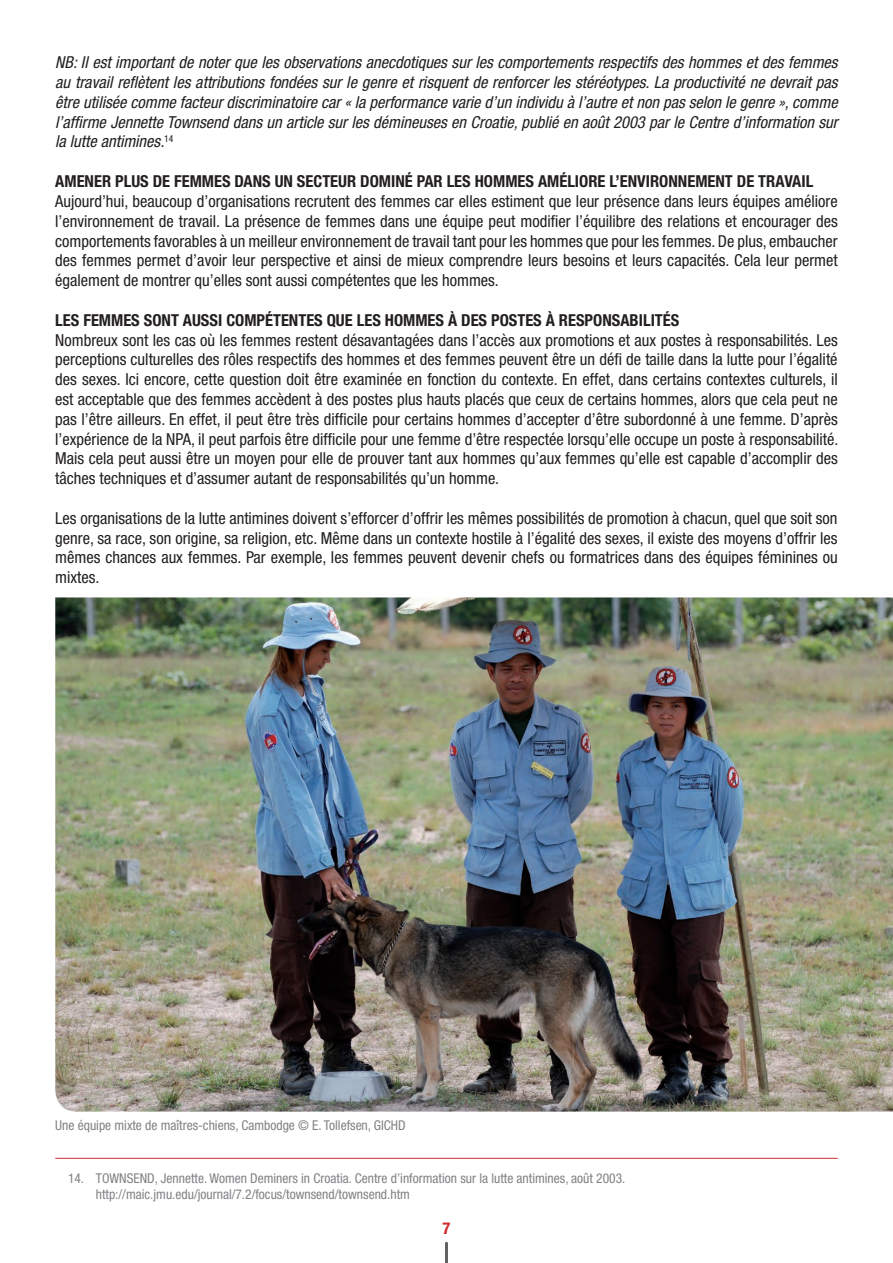
<style>
.page{position:relative;width:893px;height:1263px;background:#fff}
.page>*{position:absolute;margin:0;border:0;box-sizing:border-box;transform-origin:0 0}
.t1{font:condensed 16.5px/19.8px "Helvetica Neue";color:#231f20;text-align:justify}
.t2{font:italic condensed 16.5px/19.8px "Helvetica Neue";color:#231f20;text-align:justify}
.t3{font:700 condensed 16.5px "Helvetica Neue";color:#231f20}
.t4{font:700 condensed 16.5px "Helvetica Neue";color:#d02c2e}
.t5{font:condensed 13.5px/16.2px "Helvetica Neue";color:#808285}
</style>
<div class="page">
<hr style="left:445px;top:1243px;width:3px;height:20px;background:#636366">
<hr style="left:55px;top:1158px;width:783px;height:1px;background:#d02c2e">
<img style="left:55px;top:597px;width:838px;height:514px">
<p class="t2" style="left:55px;top:52px;width:784px">NB: Il est important de noter que les observations anecdotiques sur les comportements respectifs des hommes et des femmes au travail reflètent les attributions fondées sur le genre et risquent de renforcer les stéréotypes. La productivité ne devrait pas être utilisée comme facteur discriminatoire car « la performance varie d’un individu à l’autre et non pas selon le genre », comme l’affirme Jennette Townsend dans un article sur les démineuses en Croatie, publié en août 2003 par le Centre d’information sur la lutte antimines.<sup>14</sup></p>
<p class="t3" style="left:55px;top:171px;width:760px">AMENER PLUS DE FEMMES DANS UN SECTEUR DOMINÉ PAR LES HOMMES AMÉLIORE L’ENVIRONNEMENT DE TRAVAIL</p>
<p class="t1" style="left:55px;top:191px;width:784px">Aujourd’hui, beaucoup d’organisations recrutent des femmes car elles estiment que leur présence dans leurs équipes améliore l’environnement de travail. La présence de femmes dans une équipe peut modifier l’équilibre des relations et encourager des comportements favorables à un meilleur environnement de travail tant pour les hommes que pour les femmes. De plus, embaucher des femmes permet d’avoir leur perspective et ainsi de mieux comprendre leurs besoins et leurs capacités. Cela leur permet également de montrer qu’elles sont aussi compétentes que les hommes.</p>
<p class="t3" style="left:55px;top:310px;width:624px">LES FEMMES SONT AUSSI COMPÉTENTES QUE LES HOMMES À DES POSTES À RESPONSABILITÉS</p>
<p class="t1" style="left:55px;top:330px;width:785px">Nombreux sont les cas où les femmes restent désavantagées dans l’accès aux promotions et aux postes à responsabilités. Les perceptions culturelles des rôles respectifs des hommes et des femmes peuvent être un défi de taille dans la lutte pour l’égalité des sexes. Ici encore, cette question doit être examinée en fonction du contexte. En effet, dans certains contextes culturels, il est acceptable que des femmes accèdent à des postes plus hauts placés que ceux de certains hommes, alors que cela peut ne pas l’être ailleurs. En effet, il peut être très difficile pour certains hommes d’accepter d’être subordonné à une femme. D’après l’expérience de la NPA, il peut parfois être difficile pour une femme d’être respectée lorsqu’elle occupe un poste à responsabilité.<br>Mais cela peut aussi être un moyen pour elle de prouver tant aux hommes qu’aux femmes qu’elle est capable d’accomplir des tâches techniques et d’assumer autant de responsabilités qu’un homme.</p>
<p class="t1" style="left:55px;top:508px;width:784px">Les organisations de la lutte antimines doivent s’efforcer d’offrir les mêmes possibilités de promotion à chacun, quel que soit son genre, sa race, son origine, sa religion, etc. Même dans un contexte hostile à l’égalité des sexes, il existe des moyens d’offrir les mêmes chances aux femmes. Par exemple, les femmes peuvent devenir chefs ou formatrices dans des équipes féminines ou mixtes.</p>
<p class="t5" style="left:55px;top:1117px;width:352px">Une équipe mixte de maîtres-chiens, Cambodge © E. Tollefsen, GICHD</p>
<p class="t5" style="left:96px;top:1170px;width:531px;text-indent:-28px">14. TOWNSEND, Jennette. Women Deminers in Croatia. Centre d’information sur la lutte antimines, août 2003. http://maic.jmu.edu/journal/7.2/focus/townsend/townsend.htm</p>
<p class="t4" style="left:442px;top:1218px;width:9px">7</p>
</div>
